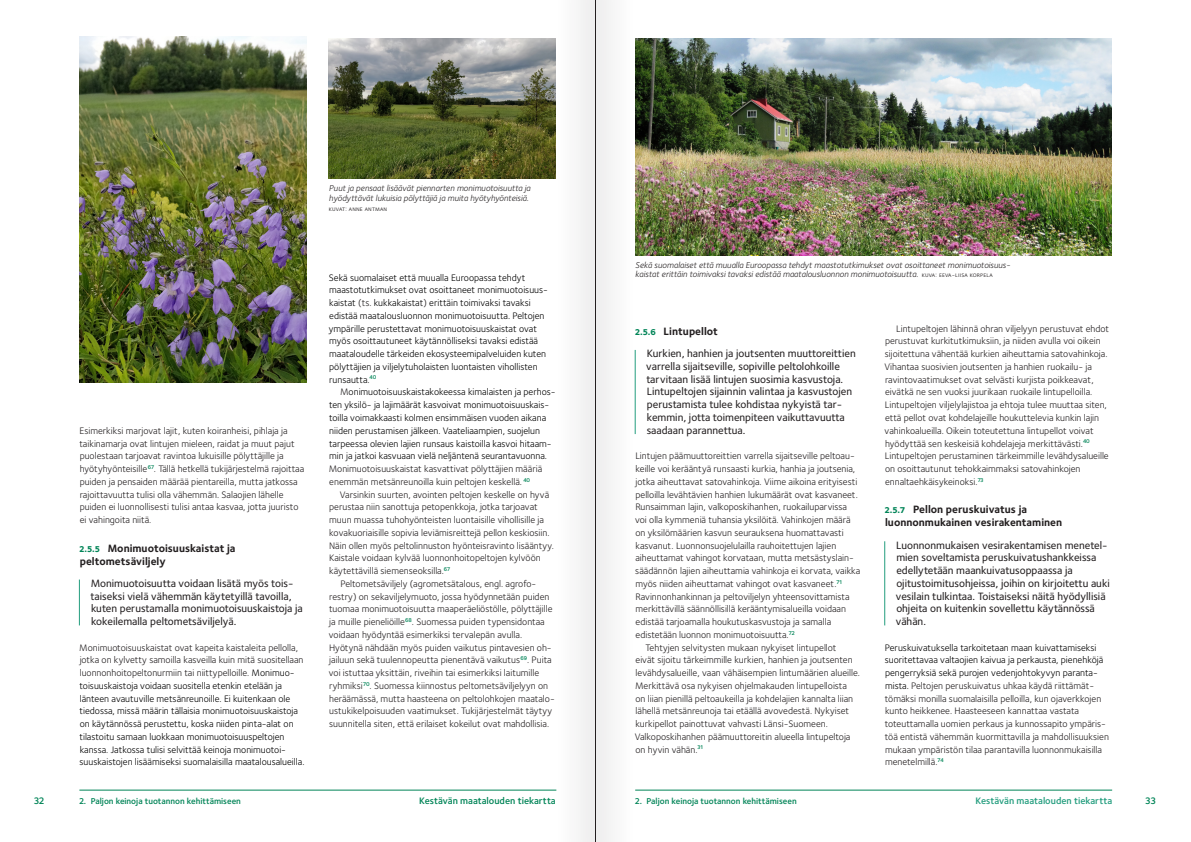
<style>
.page{position:relative;width:1191px;height:842px;background:#fff}
.page>*{position:absolute;margin:0;border:0;box-sizing:border-box;transform-origin:0 0}
.NomRapport_Ingress_F{font:500 11px/12.8px "Foundry Sterling OT3";color:#231f20}
.NomRapport_Rubrik03{font:700 11px/12.8px "Foundry Sterling OT3";color:#231f20}
.NomRapport_Brod01_FI{font:9.8px/12.8px "Foundry Sterling OT3";color:#231f20}
.NomRapport_Brod01-0{font:9.8px/12.8px "Foundry Sterling OT3";letter-spacing:-.005em;color:#231f20}
.NomRapport_Brod01-0-2{font:9.8px/12.8px "Foundry Sterling OT3";letter-spacing:-.005em;color:#000}
.NomRapport_Brod01_FI-2{font:9.8px/12.8px "Foundry Sterling OT3";letter-spacing:-.005em;color:#000}
.t1{font:600 9.8px "Foundry Sterling OT3";color:#008457}
.t2{font:600 9.8px "Foundry Sterling OT3";color:#239d7e}
.NomRapport_Bildtext{font:italic 8.8px/9.6px "Foundry Sterling OT3";color:#231f20}
.t3{font:600 8.8px "Foundry Sterling OT3";letter-spacing:-.01em;color:#008457}
.NomRapport_Bildtext-2{font:6.8px "Foundry Sterling OT3";letter-spacing:.025em;color:#231f20}
.s1{font-weight:800;font-size:8.8px;color:#008457}
.s2{color:#231f20}
.s3{font-style:normal;font-size:6.8px}
.s4{color:#000}
</style>
<div class="page">
<hr style="left:635px;top:790px;width:477px;height:1px;background:#008457">
<hr style="left:79px;top:790px;width:477px;height:1px;background:#008457">
<hr style="left:79px;top:579px;width:1px;height:46px;background:#239d7e">
<hr style="left:884px;top:541px;width:1px;height:84px;background:#239d7e">
<img style="left:329px;top:38px;width:224px;height:141px">
<img style="left:79px;top:37px;width:227px;height:346px">
<img style="left:638px;top:38px;width:473px;height:217px">
<div style="left:553px;top:0;width:85px;height:842px;background:#f7f7f7"></div>
<hr style="left:595px;top:0;width:1px;height:842px;background:#231f20">
<p class="NomRapport_Bildtext" style="left:329px;top:183px;width:203px">Puut ja pensaat lisäävät piennarten monimuotoisuutta ja hyödyttävät lukuisia pölyttäjiä ja muita hyötyhyönteisiä.</p>
<p class="NomRapport_Bildtext-2" style="left:329px;top:203px;width:60px">kuvat: Anne antman</p>
<p class="NomRapport_Brod01_FI" style="left:79px;top:423px;width:226px">Esimerkiksi marjovat lajit, kuten koiranheisi, pihlaja ja taikinamarja ovat lintujen mieleen, raidat ja muut pajut puolestaan tarjoavat ravintoa lukuisille pölyttäjille ja hyötyhyönteisille<sup>67</sup>. Tällä hetkellä tukijärjestelmä rajoittaa puiden ja pensaiden määrää pientareilla, mutta jatkossa rajoittavuutta tulisi olla vähemmän. Salaojien lähelle puiden ei luonnollisesti tulisi antaa kasvaa, jotta juuristo ei vahingoita niitä.</p>
<p class="NomRapport_Rubrik03" style="left:79px;top:541px;width:158px"><span class="s1">2.5.5</span> Monimuotoisuuskaistat ja peltometsäviljely</p>
<p class="NomRapport_Ingress_F" style="left:91px;top:576px;width:214px">Monimuotoisuutta voidaan lisätä myös tois&shy;taiseksi vielä vähemmän käytetyillä tavoilla, kuten perustamalla monimuotoisuuskaistoja ja kokeilemalla peltometsäviljelyä.</p>
<p class="NomRapport_Brod01-0-2" style="left:79px;top:640px;width:227px"><span class="s2">Monimuotoisuuskaistat ovat kapeita kaistaleita pellolla, jotka on kylvetty samoilla kasveilla kuin mitä suositellaan luonnonhoitopeltonurmiin tai niittypelloille.</span> Monimuo&shy;toisuuskaistoja voidaan suositella etenkin etelään ja länteen avautuville metsänreunoille. Ei kuitenkaan ole tiedossa, missä määrin tällaisia monimuotoisuuskaistoja on käytännössä perustettu, koska niiden pinta-alat on tilastoitu samaan luokkaan monimuotoisuuspeltojen kanssa. Jatkossa tulisi selvittää keinoja monimuotoi&shy;suuskaistojen lisäämiseksi suomalaisilla maatalousalueilla.</p>
<p class="NomRapport_Brod01-0-2" style="left:329px;top:270px;width:221px">Sekä suomalaiset että muualla Euroopassa tehdyt maastotutkimukset ovat osoittaneet monimuotoisuus&shy;kaistat <span class="s2">(ts.</span> kukkakaistat<span class="s2">)</span> erittäin toimivaksi tavaksi edistää maatalousluonnon monimuotoisuutta. Peltojen ympärille perustettavat monimuotoisuuskaistat ovat myös osoittautuneet käytännölliseksi tavaksi edistää maataloudelle tärkeiden ekosysteemipalveluiden kuten pölyttäjien ja viljelytuholaisten luontaisten vihollisten runsautta.<sup>40</sup></p>
<p class="NomRapport_Brod01_FI-2" style="left:329px;top:385px;width:228px;text-indent:11px"><span class="s2">M</span>onimuotoisuuskaistakokeessa kimalaisten ja perhos&shy;ten yksilö- ja lajimäärät kasvoivat monimuotoisuuskais&shy;toilla voimakkaasti kolmen ensimmäisen vuoden aikana niiden perustamisen jälkeen. Vaateliaampien, suojelun tarpeessa olevien lajien runsaus kaistoilla kasvoi hitaam&shy;min ja jatkoi kasvuaan vielä neljäntenä seurantavuonna.<br><span class="s2">Monimuotoisuuskaistat kasvattivat pölyttäjien määriä enemmän metsänreunoilla kuin peltojen keskellä.</span> <sup>40</sup></p>
<p class="NomRapport_Brod01_FI" style="left:329px;top:487px;width:226px;text-indent:11px">Varsinkin suurten, avointen peltojen keskelle on hyvä perustaa niin sanottuja petopenkkoja, jotka tarjoavat muun muassa tuhohyönteisten luontaisille vihollisille ja kovakuoriaisille sopivia leviämisreittejä pellon keskiosiin.<br>Näin ollen myös peltolinnuston hyönteisravinto lisääntyy.<br>Kaistale voidaan kylvää luonnonhoitopeltojen kylvöön käytettävillä siemenseoksilla.<sup>67</sup></p>
<p class="NomRapport_Brod01_FI" style="left:329px;top:576px;width:227px;text-indent:12px">Peltometsäviljely (agrometsätalous, engl. agrofo&shy;restry) on sekaviljelymuoto, jossa hyödynnetään puiden tuomaa monimuotoisuutta maaperäeliöstölle, pölyttäjille ja muille pieneliöille<sup>68</sup>. Suomessa puiden typensidontaa voidaan hyödyntää esimerkiksi tervalepän avulla.<br>Hyötynä nähdään myös puiden vaikutus pintavesien oh&shy;jailuun sekä tuulennopeutta pienentävä vaikutus<sup>69</sup>. Puita voi istuttaa yksittäin, riveihin tai esimerkiksi laitumille ryhmiksi<sup>70</sup>. Suomessa kiinnostus peltometsäviljelyyn on heräämässä, mutta haasteena on peltolohkojen maatalo&shy;ustukikelpoisuuden vaatimukset. Tukijärjestelmät täytyy suunnitella siten, että erilaiset kokeilut ovat mahdollisia.</p>
<p class="NomRapport_Bildtext" style="left:635px;top:260px;width:377px">Sekä suomalaiset että muualla Euroopassa tehdyt maastotutkimukset ovat osoittaneet monimuotoisuus&shy;kaistat erittäin toimivaksi tavaksi edistää maatalousluonnon monimuotoisuutta. <span class="s3">kuva: Eeva-Liisa Korpela</span></p>
<p class="NomRapport_Rubrik03" style="left:635px;top:324px;width:84px"><span class="s1">2.5.6</span> Lintupellot</p>
<p class="NomRapport_Ingress_F" style="left:646px;top:346px;width:211px">Kurkien, hanhien ja joutsenten muuttoreittien varrella sijaitseville, sopiville peltolohkoille tarvitaan lisää lintujen suosimia kasvustoja.<br>Lintupeltojen sijainnin valintaa ja kasvustojen perustamista tulee kohdistaa nykyistä tar&shy;kemmin, jotta toimenpiteen vaikuttavuutta saadaan parannettua.</p>
<p class="NomRapport_Brod01-0" style="left:635px;top:449px;width:227px">Lintujen päämuuttoreittien varrella sijaitseville peltoau&shy;keille voi kerääntyä runsaasti kurkia, hanhia ja joutsenia, jotka aiheuttavat satovahinkoja. Viime aikoina erityisesti pelloilla levähtävien hanhien lukumäärät ovat kasvaneet.<br>Runsaimman lajin, valkoposkihanhen, ruokailuparvissa voi olla kymmeniä tuhansia yksilöitä. Vahinkojen määrä on yksilömäärien kasvun seurauksena huomattavasti kasvanut. Luonnonsuojelulailla rauhoitettujen lajien aiheuttamat vahingot korvataan, mutta metsästyslain&shy;säädännön lajien aiheuttamia vahinkoja ei korvata, vaikka myös niiden aiheuttamat vahingot ovat kasvaneet.<sup>71<br></sup>Ravinnonhankinnan ja peltoviljelyn yhteensovittamista merkittävillä säännöllisillä kerääntymisalueilla voidaan edistää tarjoamalla houkutuskasvustoja ja samalla edistetään luonnon monimuotoisuutta.<sup>72</sup></p>
<p class="NomRapport_Brod01_FI" style="left:635px;top:640px;width:226px;text-indent:11px">Tehtyjen selvitysten mukaan nykyiset lintupellot<br>eivät sijoitu tärkeimmille kurkien, hanhien ja joutsenten levähdysalueille, vaan vähäisempien lintumäärien alueille.<br>Merkittävä osa nykyisen ohjelmakauden lintupelloista<br>on liian pienillä peltoaukeilla ja kohdelajien kannalta liian lähellä metsänreunoja tai etäällä avovedestä. Nykyiset kurkipellot painottuvat vahvasti Länsi-Suomeen.<br>Valkoposkihanhen päämuuttoreitin alueella lintupeltoja on hyvin vähän.<sup>31</sup></p>
<p class="NomRapport_Brod01_FI" style="left:884px;top:321px;width:226px;text-indent:12px">Lintupeltojen lähinnä ohran viljelyyn perustuvat ehdot perustuvat kurkitutkimuksiin, ja niiden avulla voi oikein sijoitettuna vähentää kurkien aiheuttamia satovahinkoja.<br>Vihantaa suosivien joutsenten ja hanhien ruokailu- ja ravintovaatimukset ovat selvästi kurjista poikkeavat, eivätkä ne sen vuoksi juurikaan ruokaile lintupelloilla.<br>Lintupeltojen viljelylajistoa ja ehtoja tulee muuttaa siten, että pellot ovat kohdelajeille houkuttelevia kunkin lajin vahinkoalueilla. Oikein toteutettuna lintupellot voivat hyödyttää sen keskeisiä kohdelajeja merkittävästi.<sup>40<br></sup>Lintupeltojen perustaminen tärkeimmille levähdysalueille on osoittautunut tehokkaimmaksi satovahinkojen ennaltaehkäisykeinoksi.<sup>73</sup></p>
<p class="NomRapport_Rubrik03" style="left:885px;top:503px;width:179px"><span class="s1">2.5.7</span> Pellon peruskuivatus ja luonnonmukainen vesirakentaminen</p>
<p class="NomRapport_Ingress_F" style="left:896px;top:538px;width:215px">Luonnonmukaisen vesirakentamisen menetel&shy;mien soveltamista peruskuivatushankkeissa edellytetään maankuivatusoppaassa ja ojitustoimitusohjeissa, joihin on kirjoitettu auki vesilain tulkintaa. Toistaiseksi näitä hyödyllisiä ohjeita on kuitenkin sovellettu käytännössä vähän.</p>
<p class="NomRapport_Brod01-0" style="left:884px;top:640px;width:226px"><span class="s4">Peruskuivatuksella tarkoitetaan maan kuivattamiseksi suoritettavaa valtaojien kaivua ja perkausta, pienehköjä pengerryksiä sekä purojen vedenjohtokyvyn paranta&shy;mista.</span> Peltojen peruskuivatus uhkaa käydä riittämät&shy;tömäksi monilla suomalaisilla pelloilla, kun ojaverkkojen kunto heikkenee. Haasteeseen kannattaa vastata toteuttamalla uomien perkaus ja kunnossapito ympäris&shy;töä entistä vähemmän kuormittavilla ja mahdollisuuksien mukaan ympäristön tilaa parantavilla luonnonmukaisilla menetelmillä.<sup>74</sup></p>
<p class="t1" style="left:34px;top:793px;width:12px">32</p>
<p class="t3" style="left:79px;top:794px;width:163px">2. Paljon keinoja tuotannon kehittämiseen</p>
<p class="t1" style="left:419px;top:793px;width:138px">Kestävän maatalouden tiekartta</p>
<p class="t3" style="left:635px;top:794px;width:163px">2. Paljon keinoja tuotannon kehittämiseen</p>
<p class="t2" style="left:975px;top:793px;width:138px">Kestävän maatalouden tiekartta</p>
<p class="t1" style="left:1145px;top:793px;width:12px">33</p>
</div>
